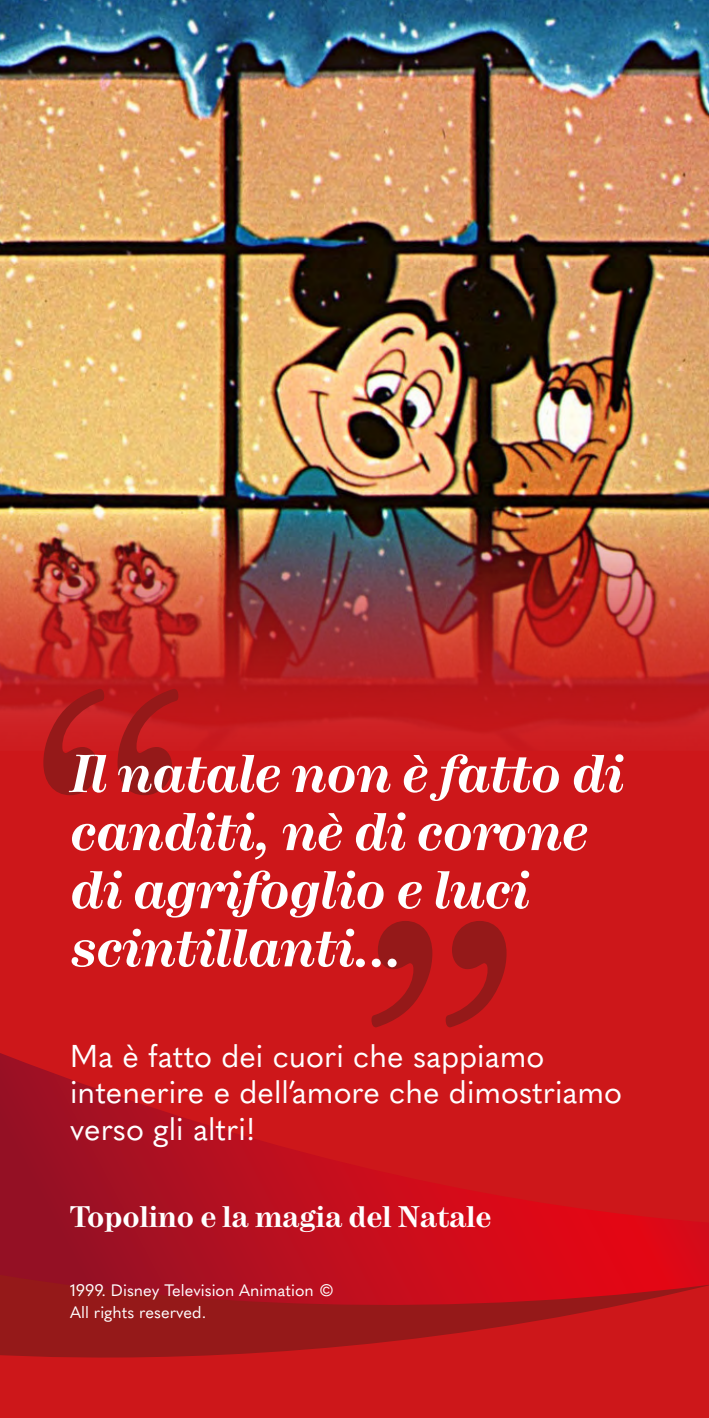
<style>
.page{position:relative;width:709px;height:1418px;background:#fff}
.page>*{position:absolute;margin:0;border:0;box-sizing:border-box;transform-origin:0 0}
.t1{font:italic 700 52.83px/58.1px "Hercules";color:#fff}
.t2{font:31.18px/36.1px "Quasimoda";color:#fff}
.t3{font:700 29.65px "Hercules";color:#fff}
.t4{font:16.4px/21.3px "Quasimoda";color:#fff}
</style>
<div class="page">
<img style="left:0;top:0;width:709px;height:751px">
<div style="left:0;top:751px;width:709px;height:666px;background:#cd171a"></div>
<svg style="left:0;top:1326px;width:504px;height:32px;fill:#951919"></svg>
<svg style="left:0;top:1053px;width:709px;height:273px"></svg>
<svg style="left:43px;top:688px;width:135px;height:107px;background:#b11a1c"></svg>
<svg style="left:371px;top:921px;width:135px;height:106px"></svg>
<h1 class="t1" style="left:70px;top:746px;width:555px">Il natale non è fatto di canditi, nè di corone di agrifoglio e luci scintillanti...</h1>
<p class="t2" style="left:70px;top:1036px;width:553px">Ma è fatto dei cuori che sappiamo intenerire e dell’amore che dimostriamo verso gli altri!</p>
<p class="t3" style="left:71px;top:1199px;width:422px">Topolino e la magia del Natale</p>
<p class="t4" style="left:70px;top:1278px;width:265px">1999. Disney Television Animation ©<br>All rights reserved.</p>
</div>
